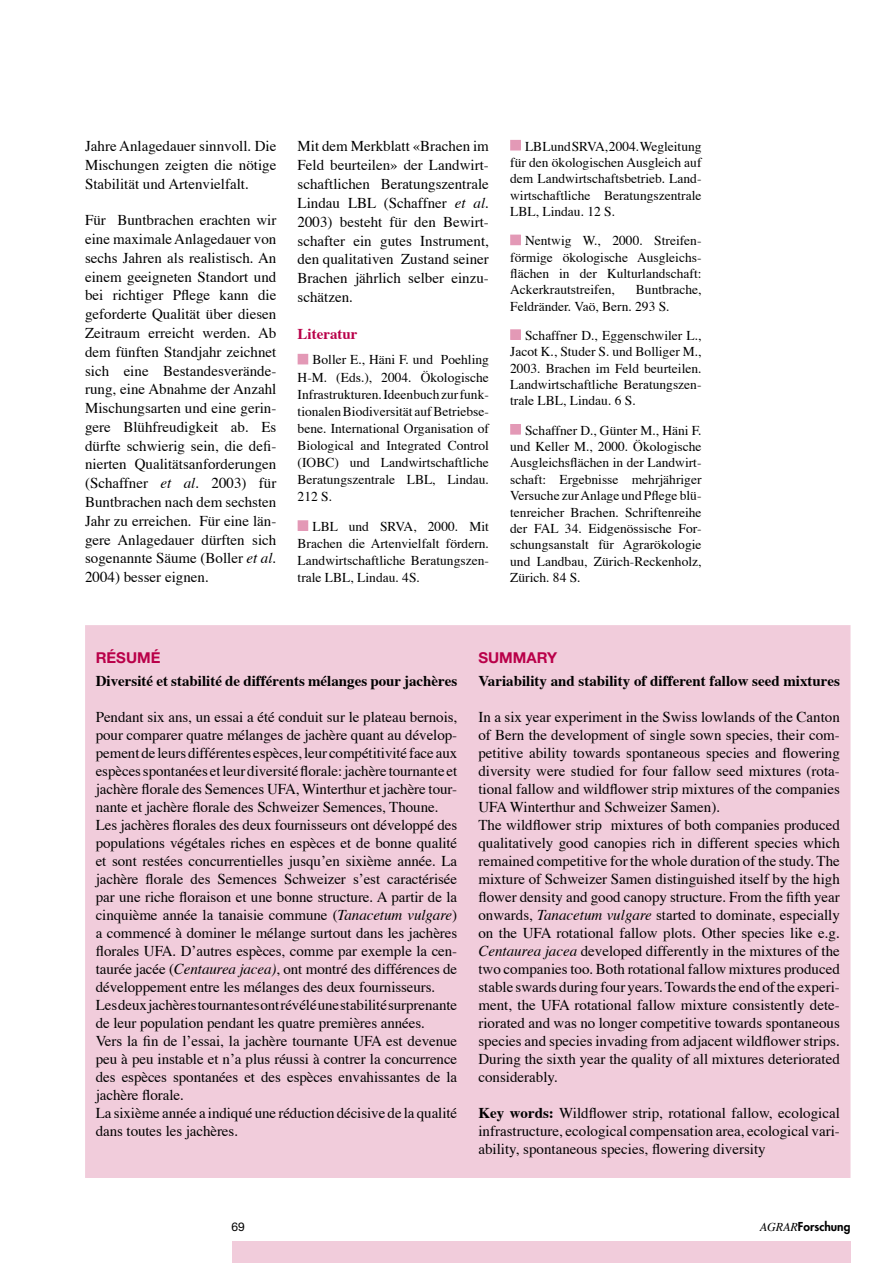
<style>
.page{position:relative;width:893px;height:1263px;background:#fff}
.page>*{position:absolute;margin:0;border:0;box-sizing:border-box;transform-origin:0 0}
.Texte{font:15px/18px "Times";letter-spacing:-.005em;color:#000;text-align:justify}
.Texte-2{font:700 15px "Times";color:#000}
.t1{font:700 15px "Helvetica Neue";color:#b90049}
.Literatur_titre{font:700 15px "Times";color:#b90049}
.Literatur_texte{font:13.5px/16.4px "Times";color:#000;text-align:justify}
.t2{font:800 12px "Futura";color:#000}
.t3{font:12px "Helvetica Neue";color:#000}
.s1{font-style:italic}
.s2{font-weight:700}
.s3{font-family:"Times";font-weight:400;font-style:italic}
</style>
<div class="page">
<div style="left:232px;top:1242px;width:618px;height:21px;background:#f1ccdb"></div>
<div style="left:86px;top:626px;width:764px;height:551px;background:#f1ccdb"></div>
<div style="left:298px;top:355px;width:9px;height:9px;background:#e399b6"></div>
<div style="left:298px;top:354px;width:10px;height:10px;border:2px solid #e399b6"></div>
<div style="left:298px;top:521px;width:9px;height:9px;background:#e399b6"></div>
<div style="left:298px;top:520px;width:10px;height:11px;border:2px solid #e399b6"></div>
<div style="left:511px;top:141px;width:9px;height:9px;background:#e399b6"></div>
<div style="left:510px;top:140px;width:11px;height:11px;border:2px solid #e399b6"></div>
<div style="left:511px;top:235px;width:9px;height:9px;background:#e399b6"></div>
<div style="left:510px;top:235px;width:11px;height:10px;border:2px solid #e399b6"></div>
<div style="left:511px;top:330px;width:9px;height:9px;background:#e399b6"></div>
<div style="left:510px;top:329px;width:11px;height:11px;border:2px solid #e399b6"></div>
<div style="left:511px;top:425px;width:9px;height:9px;background:#e399b6"></div>
<div style="left:510px;top:424px;width:11px;height:11px;border:2px solid #e399b6"></div>
<p class="Texte" style="left:85px;top:136px;width:193px;line-height:18.8px">Jahre Anlagedauer sinnvoll. Die Mischungen zeigten die nötige Stabilität und Artenvielfalt.</p>
<p class="Texte" style="left:85px;top:211px;width:193px;line-height:18.8px">Für Buntbrachen erachten wir eine maximale Anlagedauer von sechs Jahren als realistisch. An einem geeigneten Standort und bei richtiger Pflege kann die geforderte Qualität über diesen Zeitraum erreicht werden. Ab dem fünften Standjahr zeichnet sich eine Bestandesverände&shy;rung, eine Abnahme der Anzahl Mischungsarten und eine gerin&shy;gere Blühfreudigkeit ab. Es dürfte schwierig sein, die defi&shy;nierten Qualitätsanforderungen (Schaffner <span class="s1">et al.</span> 2003) für Buntbrachen nach dem sechsten Jahr zu erreichen. Für eine län&shy;gere Anlagedauer dürften sich sogenannte Säume (Boller <span class="s1">et al.<br></span>2004) besser eignen.</p>
<p class="Texte" style="left:298px;top:136px;width:193px;line-height:18.9px">Mit dem Merkblatt «Brachen im Feld beurteilen» der Landwirt&shy;schaftlichen Beratungszentrale Lindau LBL (Schaffner <span class="s1">et al.<br></span>2003) besteht für den Bewirt&shy;schafter ein gutes Instrument, den qualitativen Zustand seiner Brachen jährlich selber einzu&shy;schätzen.</p>
<p class="Literatur_titre" style="left:298px;top:325px;width:61px">Literatur</p>
<p class="Literatur_texte" style="left:298px;top:351px;width:193px;line-height:17.1px;text-indent:15px">Boller E., Häni F. und Poehling H-M. (Eds.), 2004. Ökologische Infrastrukturen. Ideenbuch zur funk&shy;tionalen Biodiversität auf Betriebse&shy;bene. International Organisation of Biological and Integrated Control (IOBC) und Landwirtschaftliche Beratungszentrale LBL, Lindau.<br>212 S.</p>
<p class="Literatur_texte" style="left:298px;top:518px;width:193px;line-height:17.1px;text-indent:15px">LBL und SRVA, 2000. Mit Brachen die Artenvielfalt fördern.<br>Landwirtschaftliche Beratungszen&shy;trale LBL, Lindau. 4S.</p>
<p class="Literatur_texte" style="left:510px;top:138px;width:193px;text-indent:15px">LBL und SRVA, 2004. Wegleitung für den ökologischen Ausgleich auf dem Landwirtschaftsbetrieb. Land&shy;wirtschaftliche Beratungszentrale LBL, Lindau. 12 S.</p>
<p class="Literatur_texte" style="left:510px;top:232px;width:193px;text-indent:15px">Nentwig W., 2000. Streifen&shy;förmige ökologische Ausgleichs&shy;flächen in der Kulturlandschaft:<br>Ackerkrautstreifen,</p>
<p class="Literatur_texte" style="left:510px;top:281px;width:193px;text-indent:126px">Buntbrache,<br>Feldränder. Vaö, Bern. 293 S.</p>
<p class="Literatur_texte" style="left:510px;top:327px;width:193px;text-indent:15px">Schaffner D., Eggenschwiler L., Jacot K., Studer S. und Bolliger M., 2003. Brachen im Feld beurteilen.<br>Landwirtschaftliche Beratungszen&shy;trale LBL, Lindau. 6 S.</p>
<p class="Literatur_texte" style="left:510px;top:422px;width:193px;text-indent:15px">Schaffner D., Günter M., Häni F. und Keller M., 2000. Ökologische Ausgleichsflächen in der Landwirt&shy;schaft: Ergebnisse mehrjähriger Versuche zur Anlage und Pflege blü&shy;tenreicher Brachen. Schriftenreihe der FAL 34. Eidgenössische For&shy;schungsanstalt für Agrarökologie und Landbau, Zürich-Reckenholz, Zürich. 84 S.</p>
<p class="t1" style="left:96px;top:649px;width:66px">RÉSUMÉ</p>
<p class="Texte-2" style="left:96px;top:672px;width:363px">Diversité et stabilité de différents mélanges pour jachères</p>
<p class="Texte" style="left:96px;top:708px;width:363px">Pendant six ans, un essai a été conduit sur le plateau bernois, pour comparer quatre mélanges de jachère quant au dévelop&shy;pement de leurs différentes espèces, leur compétitivité face aux espèces spontanées et leur diversité florale: jachère tournante et jachère florale des Semences UFA, Winterthur et jachère tour&shy;nante et jachère florale des Schweizer Semences, Thoune.</p>
<p class="Texte" style="left:96px;top:816px;width:363px">Les jachères florales des deux fournisseurs ont développé des populations végétales riches en espèces et de bonne qualité et sont restées concurrentielles jusqu’en sixième année. La jachère florale des Semences Schweizer s’est caractérisée par une riche floraison et une bonne structure. A partir de la cinquième année la tanaisie commune (<span class="s1">Tanacetum vulgare</span>) a commencé à dominer le mélange surtout dans les jachères florales UFA. D’autres espèces, comme par exemple la cen&shy;taurée jacée (<span class="s1">Centaurea jacea)</span>, ont montré des différences de développement entre les mélanges des deux fournisseurs.</p>
<p class="Texte" style="left:96px;top:996px;width:363px">Les deux jachères tournantes ont révélé une stabilité surprenante de leur population pendant les quatre premières années.</p>
<p class="Texte" style="left:96px;top:1032px;width:363px">Vers la fin de l’essai, la jachère tournante UFA est devenue peu à peu instable et n’a plus réussi à contrer la concurrence des espèces spontanées et des espèces envahissantes de la jachère florale.</p>
<p class="Texte" style="left:96px;top:1104px;width:363px">La sixième année a indiqué une réduction décisive de la qualité dans toutes les jachères.</p>
<p class="t1" style="left:478px;top:648px;width:80px">SUMMARY</p>
<p class="Texte-2" style="left:478px;top:672px;width:363px">Variability and stability of different fallow seed mixtures</p>
<p class="Texte" style="left:478px;top:708px;width:363px">In a six year experiment in the Swiss lowlands of the Canton of Bern the development of single sown species, their com&shy;petitive ability towards spontaneous species and flowering diversity were studied for four fallow seed mixtures (rota&shy;tional fallow and wildflower strip mixtures of the companies UFA Winterthur and Schweizer Samen).</p>
<p class="Texte" style="left:478px;top:816px;width:363px">The wildflower strip mixtures of both companies produced qualitatively good canopies rich in different species which remained competitive for the whole duration of the study. The mixture of Schweizer Samen distinguished itself by the high flower density and good canopy structure. From the fifth year onwards, <span class="s1">Tanacetum vulgare</span> started to dominate, especially on the UFA rotational fallow plots. Other species like e.g.<br><span class="s1">Centaurea jacea</span> developed differently in the mixtures of the two companies too. Both rotational fallow mixtures produced stable swards during four years. Towards the end of the experi&shy;ment, the UFA rotational fallow mixture consistently dete&shy;riorated and was no longer competitive towards spontaneous species and species invading from adjacent wildflower strips.<br>During the sixth year the quality of all mixtures deteriorated considerably.</p>
<p class="Texte" style="left:478px;top:1104px;width:363px"><span class="s2">Key words:</span> Wildflower strip, rotational fallow, ecological infrastructure, ecological compensation area, ecological vari&shy;ability, spontaneous species, flowering diversity</p>
<p class="t3" style="left:232px;top:1220px;width:15px">69</p>
<p class="t2" style="left:760px;top:1219px;width:92px"><span class="s3">AGRAR</span>Forschung</p>
</div>
